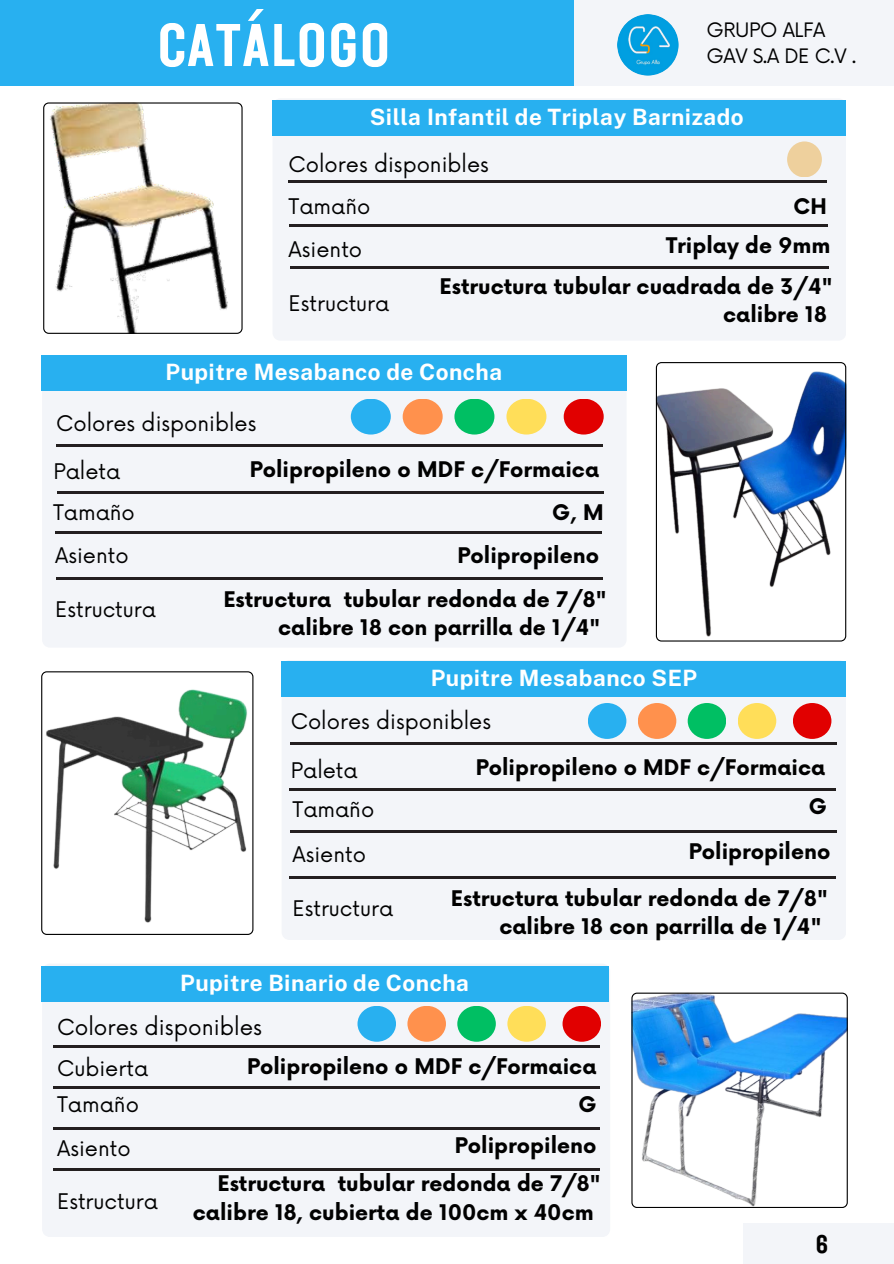
<style>
.page{position:relative;width:894px;height:1264px;background:#fff}
.page>*{position:absolute;margin:0;border:0;box-sizing:border-box;transform-origin:0 0}
.t1{font:60px "Rustic Printed";color:#fff}
.t2{font:25.5px "Rustic Printed";color:#000}
.t3{font:700 22.5px "Public Sans";letter-spacing:.02em;color:#fff}
.t4{font:21.45px "Now";color:#010101}
.t5{font:700 21px/28.2px "Now";color:#010101}
.t6{font:21px "Now";color:#010101}
.t7{font:700 21px/28.2px "Now";color:#000}
.t8{font:19.35px/26px "Now";letter-spacing:-.02em;color:#000}
</style>
<div class="page">
<div style="left:0;top:0;width:581px;height:86px;background:#28b0f0"></div>
<div style="left:273px;top:99px;width:573px;height:241px;background:#f3f5f9"></div>
<svg style="left:43px;top:102px;width:199px;height:232px"></svg>
<div style="left:272px;top:100px;width:574px;height:36px;background:#28b0f0"></div>
<svg style="left:655px;top:362px;width:190px;height:279px"></svg>
<svg style="left:41px;top:671px;width:212px;height:263px"></svg>
<div style="left:42px;top:964px;width:568px;height:272px;background:#f3f5f9"></div>
<svg style="left:631px;top:992px;width:216px;height:215px"></svg>
<div style="left:41px;top:965px;width:567px;height:36px;background:#28b0f0"></div>
<div style="left:42px;top:391px;width:584px;height:256px;background:#f3f5f9"></div>
<div style="left:41px;top:355px;width:585px;height:36px;background:#28b0f0"></div>
<div style="left:786px;top:141px;width:35px;height:36px;background:#eed09d;border-radius:50%"></div>
<div style="left:454px;top:398px;width:40px;height:36px;background:#00bf63;border-radius:50%"></div>
<div style="left:402px;top:398px;width:40px;height:36px;background:#ff914d;border-radius:50%"></div>
<div style="left:351px;top:398px;width:39px;height:36px;background:#28b0f0;border-radius:50%"></div>
<div style="left:563px;top:398px;width:40px;height:36px;background:#e10000;border-radius:50%"></div>
<div style="left:506px;top:398px;width:40px;height:36px;background:#ffde59;border-radius:50%"></div>
<div style="left:281px;top:696px;width:564px;height:244px;background:#f3f5f9"></div>
<div style="left:281px;top:660px;width:565px;height:36px;background:#28b0f0"></div>
<div style="left:687px;top:703px;width:39px;height:36px;background:#00bf63;border-radius:50%"></div>
<div style="left:637px;top:703px;width:39px;height:36px;background:#ff914d;border-radius:50%"></div>
<div style="left:587px;top:703px;width:39px;height:36px;background:#28b0f0;border-radius:50%"></div>
<div style="left:792px;top:703px;width:39px;height:36px;background:#e10000;border-radius:50%"></div>
<div style="left:737px;top:703px;width:39px;height:36px;background:#ffde59;border-radius:50%"></div>
<div style="left:457px;top:1005px;width:38px;height:36px;background:#00bf63;border-radius:50%"></div>
<div style="left:407px;top:1005px;width:39px;height:36px;background:#ff914d;border-radius:50%"></div>
<div style="left:357px;top:1005px;width:39px;height:36px;background:#28b0f0;border-radius:50%"></div>
<div style="left:562px;top:1005px;width:39px;height:36px;background:#e10000;border-radius:50%"></div>
<div style="left:507px;top:1005px;width:38px;height:36px;background:#ffde59;border-radius:50%"></div>
<div style="left:574px;top:0;width:319px;height:86px;background:#f3f5f9"></div>
<img style="left:617px;top:14px;width:61px;height:62px;border-radius:50%">
<hr style="left:288px;top:180px;width:538px;height:3px;background:#231f20">
<hr style="left:290px;top:224px;width:537px;height:2px;background:#231f20">
<hr style="left:291px;top:266px;width:537px;height:2px;background:#231f20">
<hr style="left:56px;top:445px;width:546px;height:2px;background:#231f20">
<hr style="left:57px;top:491px;width:546px;height:2px;background:#231f20">
<hr style="left:55px;top:531px;width:546px;height:3px;background:#231f20">
<hr style="left:56px;top:577px;width:546px;height:2px;background:#231f20">
<hr style="left:291px;top:742px;width:545px;height:2px;background:#231f20">
<hr style="left:290px;top:788px;width:545px;height:2px;background:#231f20">
<hr style="left:291px;top:830px;width:545px;height:2px;background:#231f20">
<hr style="left:289px;top:876px;width:546px;height:2px;background:#231f20">
<hr style="left:53px;top:1045px;width:546px;height:2px;background:#231f20">
<hr style="left:53px;top:1086px;width:546px;height:2px;background:#231f20">
<hr style="left:53px;top:1127px;width:546px;height:2px;background:#231f20">
<hr style="left:53px;top:1168px;width:546px;height:2px;background:#231f20">
<div style="left:743px;top:1223px;width:150px;height:40px;background:#f3f5f9"></div>
<p class="t1" style="left:157px;top:5px;width:235px">CATÁLOGO</p>
<h3 class="t8" style="left:706px;top:18px;width:151px">GRUPO ALFA<br>GAV S.A DE C.V .</h3>
<p class="t3" style="left:369px;top:103px;width:375px">Silla Infantil de Triplay Barnizado</p>
<p class="t6" style="left:288px;top:153px;width:202px">Colores disponibles</p>
<h2 class="t5" style="left:793px;top:193px;width:35px">CH</h2>
<h3 class="t6" style="left:288px;top:194px;width:83px">Tamaño</h3>
<h4 class="t6" style="left:288px;top:238px;width:75px">Asiento</h4>
<p class="t5" style="left:666px;top:233px;width:166px">Triplay de 9mm</p>
<h4 class="t6" style="left:288px;top:291px;width:102px">Estructura</h4>
<p class="t7" style="left:439px;top:274px;width:395px;text-align:right">Estructura tubular cuadrada de 3/4" calibre 18</p>
<h3 class="t3" style="left:166px;top:358px;width:338px">Pupitre Mesabanco de Concha</h3>
<h3 class="t6" style="left:56px;top:411px;width:202px">Colores disponibles</h3>
<p class="t6" style="left:53px;top:459px;width:68px">Paleta</p>
<h4 class="t5" style="left:250px;top:457px;width:351px">Polipropileno o MDF c/Formaica</h4>
<p class="t6" style="left:53px;top:501px;width:83px">Tamaño</p>
<h4 class="t5" style="left:552px;top:499px;width:53px">G, M</h4>
<h4 class="t6" style="left:55px;top:544px;width:75px">Asiento</h4>
<p class="t5" style="left:457px;top:542px;width:143px">Polipropileno</p>
<h4 class="t6" style="left:55px;top:597px;width:102px">Estructura</h4>
<h3 class="t7" style="left:278px;top:586px;width:330px;text-indent:-55px">Estructura tubular redonda de 7/8" calibre 18 con parrilla de 1/4"</h3>
<h3 class="t3" style="left:430px;top:664px;width:268px">Pupitre Mesabanco SEP</h3>
<p class="t6" style="left:291px;top:710px;width:202px">Colores disponibles</p>
<p class="t6" style="left:291px;top:758px;width:68px">Paleta</p>
<h3 class="t5" style="left:475px;top:754px;width:351px">Polipropileno o MDF c/Formaica</h3>
<p class="t6" style="left:292px;top:797px;width:83px">Tamaño</p>
<h4 class="t5" style="left:808px;top:793px;width:20px">G</h4>
<h3 class="t6" style="left:292px;top:842px;width:75px">Asiento</h3>
<h4 class="t5" style="left:688px;top:838px;width:143px">Polipropileno</h4>
<h4 class="t6" style="left:292px;top:896px;width:102px">Estructura</h4>
<p class="t7" style="left:499px;top:885px;width:330px;text-indent:-48px">Estructura tubular redonda de 7/8" calibre 18 con parrilla de 1/4"</p>
<h4 class="t3" style="left:180px;top:969px;width:290px">Pupitre Binario de Concha</h4>
<h3 class="t4" style="left:57px;top:1015px;width:206px">Colores disponibles</h3>
<p class="t6" style="left:57px;top:1056px;width:92px">Cubierta</p>
<h4 class="t5" style="left:247px;top:1053px;width:351px">Polipropileno o MDF c/Formaica</h4>
<h2 class="t5" style="left:578px;top:1092px;width:20px">G</h2>
<h3 class="t6" style="left:57px;top:1093px;width:83px">Tamaño</h3>
<h4 class="t6" style="left:57px;top:1136px;width:75px">Asiento</h4>
<p class="t5" style="left:455px;top:1132px;width:143px">Polipropileno</p>
<h4 class="t6" style="left:57px;top:1189px;width:102px">Estructura</h4>
<p class="t5" style="left:193px;top:1170px;width:409px;text-indent:25px">Estructura tubular redonda de 7/8" calibre 18, cubierta de 100cm x 40cm</p>
<h4 class="t2" style="left:815px;top:1226px;width:15px">6</h4>
</div>
